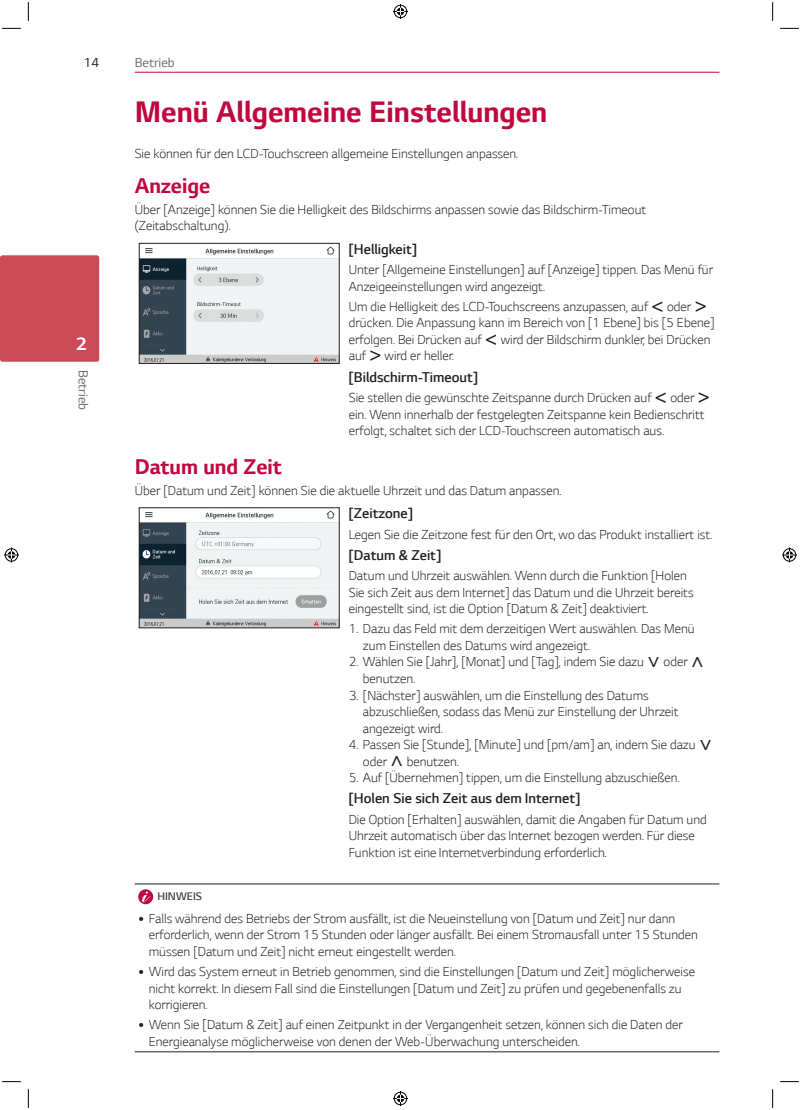
<style>
.page{position:relative;width:801px;height:1110px;background:#fff}
.page>*{position:absolute;margin:0;border:0;box-sizing:border-box;transform-origin:0 0}
.t1{font:700 31.25px "LG Smart";color:#c0073e}
.t2{font:700 22.5px "LG Smart";color:#c0073e}
.t3{font:700 18.75px "LG Smart";color:#fff}
.t4{font:300 15px "LG Smart";color:#231f20}
.t5{font:300 13.75px/16.5px "LG Smart";color:#231f20}
.t6{font:13.75px "LG Smart";color:#6c6d70}
.t7{font:13.75px "LG Smart";color:#231f20}
.t8{font:300 11.62px "LG Smart";color:#3e3e3f}
.s1{font-family:"UPSYS Common";font-weight:400}
</style>
<div class="page">
<hr style="left:135px;top:72px;width:584px;height:1px;background:#c0073e">
<div style="left:0;top:255px;width:99px;height:106px;background:#ca4a56;border-radius:2px"></div>
<img style="left:141px;top:246px;width:196px;height:115px">
<div style="left:139px;top:243px;width:200px;height:120px;border:1px solid #231f20"></div>
<img style="left:141px;top:510px;width:196px;height:116px">
<div style="left:139px;top:507px;width:200px;height:121px;border:1px solid #231f20"></div>
<hr style="left:135px;top:883px;width:584px;height:1px;background:#231f20">
<hr style="left:135px;top:1051px;width:584px;height:1px;background:#231f20">
<svg style="left:138px;top:889px;width:15px;height:14px"></svg>
<svg style="left:142px;top:891px;width:9px;height:10px"></svg>
<svg style="left:2px;top:28px;width:19px;height:1px"></svg>
<svg style="left:780px;top:28px;width:19px;height:1px"></svg>
<svg style="left:28px;top:2px;width:1px;height:19px"></svg>
<svg style="left:28px;top:1089px;width:1px;height:18px"></svg>
<svg style="left:772px;top:2px;width:1px;height:19px"></svg>
<svg style="left:772px;top:1089px;width:1px;height:18px"></svg>
<svg style="left:393px;top:4px;width:15px;height:15px"></svg>
<svg style="left:393px;top:1091px;width:15px;height:14px"></svg>
<svg style="left:4px;top:547px;width:15px;height:15px"></svg>
<svg style="left:782px;top:547px;width:15px;height:15px"></svg>
<p class="t7" style="left:84px;top:54px;width:17px">14</p>
<p class="t6" style="left:135px;top:54px;width:41px">Betrieb</p>
<h3 class="t3" style="left:76px;top:332px;width:12px">2</h3>
<p class="t6" style="left:91px;top:370px;width:41px;rotate:90deg">Betrieb</p>
<h1 class="t1" style="left:135px;top:93px;width:414px">Menü Allgemeine Einstellungen</h1>
<p class="t5" style="left:135px;top:146px;width:385px">Sie können für den LCD-Touchscreen allgemeine Einstellungen anpassen.</p>
<h2 class="t2" style="left:135px;top:172px;width:77px">Anzeige</h2>
<p class="t5" style="left:135px;top:201px;width:513px">Über [Anzeige] können Sie die Helligkeit des Bildschirms anpassen sowie das Bildschirm-Timeout (Zeitabschaltung).</p>
<p class="t4" style="left:349px;top:240px;width:70px">[Helligkeit]</p>
<p class="t5" style="left:349px;top:261px;width:366px">Unter [Allgemeine Einstellungen] auf [Anzeige] tippen. Das Menü für<br>Anzeigeeinstellungen wird angezeigt.</p>
<p class="t5" style="left:349px;top:298px;width:367px">Um die Helligkeit des LCD-Touchscreens anzupassen, auf <span class="s1">A</span> oder <span class="s1">D </span>drücken. Die Anpassung kann im Bereich von [1 Ebene] bis [5 Ebene] erfolgen. Bei Drücken auf <span class="s1">A</span> wird der Bildschirm dunkler, bei Drücken auf <span class="s1">D</span> wird er heller.</p>
<p class="t4" style="left:349px;top:367px;width:131px">[Bildschirm-Timeout]</p>
<p class="t5" style="left:349px;top:389px;width:363px">Sie stellen die gewünschte Zeitspanne durch Drücken auf <span class="s1">A</span> oder <span class="s1">D </span>ein. Wenn innerhalb der festgelegten Zeitspanne kein Bedienschritt erfolgt, schaltet sich der LCD-Touchscreen automatisch aus.</p>
<h2 class="t2" style="left:135px;top:452px;width:149px">Datum und Zeit</h2>
<p class="t5" style="left:135px;top:482px;width:428px">Über [Datum und Zeit] können Sie die aktuelle Uhrzeit und das Datum anpassen.</p>
<p class="t4" style="left:349px;top:504px;width:66px">[Zeitzone]</p>
<p class="t5" style="left:349px;top:525px;width:365px">Legen Sie die Zeitzone fest für den Ort, wo das Produkt installiert ist.</p>
<p class="t4" style="left:349px;top:546px;width:94px">[Datum &amp; Zeit]</p>
<p class="t5" style="left:349px;top:567px;width:346px">Datum und Uhrzeit auswählen. Wenn durch die Funktion [Holen<br>Sie sich Zeit aus dem Internet] das Datum und die Uhrzeit bereits eingestellt sind, ist die Option [Datum &amp; Zeit] deaktiviert.</p>
<p class="t5" style="left:363px;top:620px;width:333px;text-indent:-14px">1. Dazu das Feld mit dem derzeitigen Wert auswählen. Das Menü zum Einstellen des Datums wird angezeigt.</p>
<p class="t5" style="left:363px;top:653px;width:343px;text-indent:-14px">2. Wählen Sie [Jahr], [Monat] und [Tag], indem Sie dazu <span class="s1">S</span> oder <span class="s1">W </span>benutzen.</p>
<p class="t5" style="left:363px;top:686px;width:317px;text-indent:-14px">3. [Nächster] auswählen, um die Einstellung des Datums abzuschließen, sodass das Menü zur Einstellung der Uhrzeit angezeigt wird.</p>
<p class="t5" style="left:363px;top:736px;width:351px;text-indent:-14px">4. Passen Sie [Stunde], [Minute] und [pm/am] an, indem Sie dazu <span class="s1">S </span>oder <span class="s1">W</span> benutzen.</p>
<p class="t5" style="left:349px;top:769px;width:332px">5. Auf [Übernehmen] tippen, um die Einstellung abzuschießen.</p>
<p class="t4" style="left:349px;top:789px;width:233px">[Holen Sie sich Zeit aus dem Internet]</p>
<p class="t5" style="left:349px;top:810px;width:359px">Die Option [Erhalten] auswählen, damit die Angaben für Datum und<br>Uhrzeit automatisch über das Internet bezogen werden. Für diese<br>Funktion ist eine Internetverbindung erforderlich.</p>
<p class="t8" style="left:157px;top:889px;width:46px">HINWEIS</p>
<p class="t5" style="left:149px;top:909px;width:550px">Falls während des Betriebs der Strom ausfällt, ist die Neueinstellung von [Datum und Zeit] nur dann erforderlich, wenn der Strom 15 Stunden oder länger ausfällt. Bei einem Stromausfall unter 15 Stunden müssen [Datum und Zeit] nicht erneut eingestellt werden.</p>
<p class="t5" style="left:149px;top:962px;width:548px">Wird das System erneut in Betrieb genommen, sind die Einstellungen [Datum und Zeit] möglicherweise nicht korrekt. In diesem Fall sind die Einstellungen [Datum und Zeit] zu prüfen und gegebenenfalls zu korrigieren.</p>
<p class="t5" style="left:149px;top:1015px;width:535px">Wenn Sie [Datum &amp; Zeit] auf einen Zeitpunkt in der Vergangenheit setzen, können sich die Daten der<br>Energieanalyse möglicherweise von denen der Web-Überwachung unterscheiden.</p>
</div>
